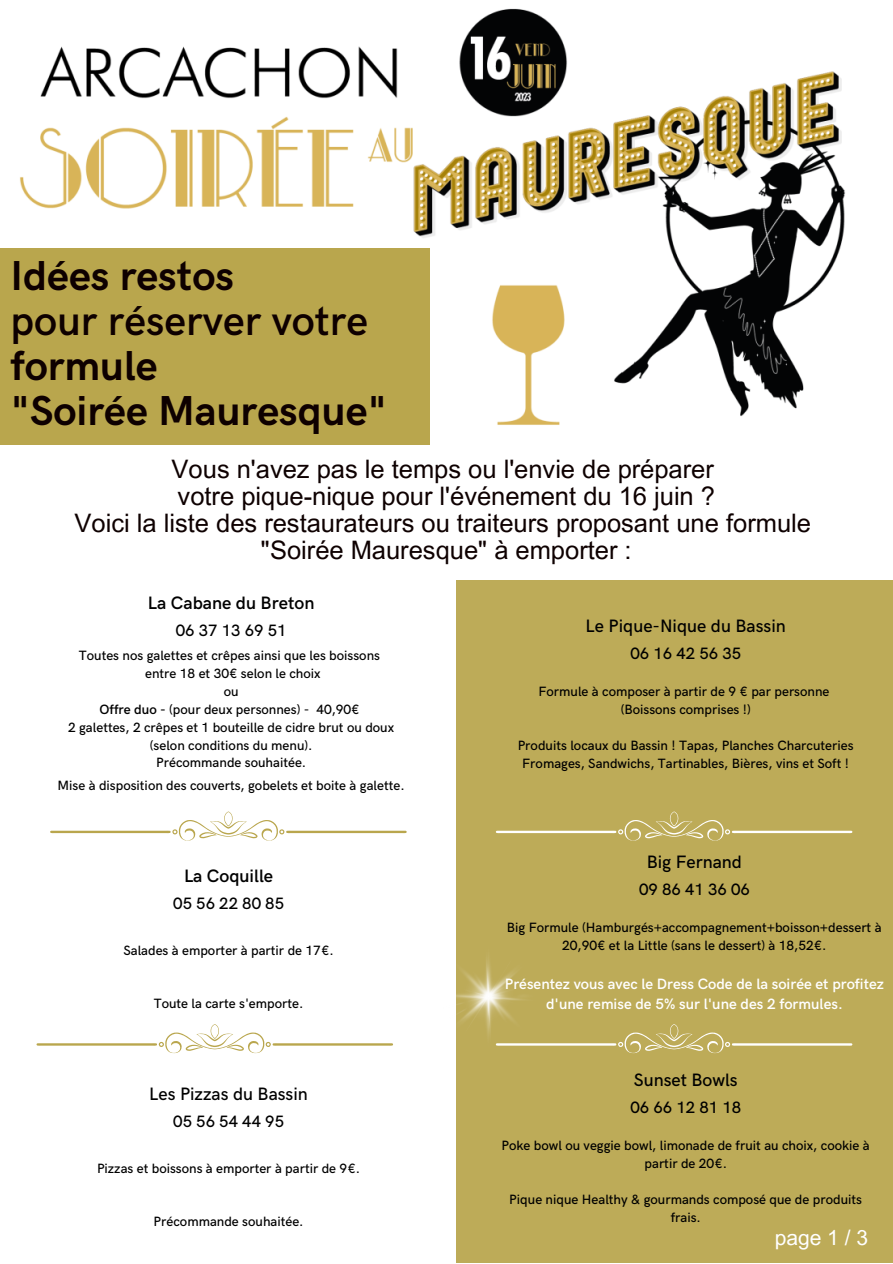
<style>
.page{position:relative;width:893px;height:1264px;background:#fff}
.page>*{position:absolute;margin:0;border:0;box-sizing:border-box;transform-origin:0 0}
.t1{font:700 42px "HK Grotesk";color:#0e0000}
.t2{font:600 42px "HK Grotesk";color:#0e0000}
.t3{font:25.5px "Arial MT Pro";color:#0e0000}
.t4{font:21px "Arial MT Pro";color:#fff}
.t5{font:500 18px "HK Grotesk";color:#000}
.t6{font:600 18px "HK Grotesk";color:#000}
.t7{font:500 16.5px "HK Grotesk";color:#000}
.t8{font:600 15px/20.2px "HK Grotesk";color:#fff;text-align:center}
.t9{font:500 13.5px/18px "HK Grotesk";color:#000;text-align:center}
.s1{font-weight:600}
</style>
<div class="page">
<img style="left:20px;top:8px;width:825px;height:417px">
<div style="left:0;top:257px;width:489px;height:312px;background:#fff"></div>
<div style="left:0;top:248px;width:430px;height:196px;background:#b9a64d"></div>
<div style="left:456px;top:580px;width:436px;height:682px;background:#bdab58"></div>
<svg style="left:50px;top:811px;width:356px;height:29px"></svg>
<svg style="left:37px;top:1024px;width:356px;height:29px"></svg>
<svg style="left:496px;top:811px;width:356px;height:29px"></svg>
<svg style="left:546px;top:1024px;width:306px;height:29px"></svg>
<img style="left:456px;top:958px;width:90px;height:88px">
<p class="t1" style="left:11px;top:252px;width:225px">Idées restos</p>
<p class="t2" style="left:11px;top:297px;width:359px">pour réserver votre</p>
<p class="t1" style="left:11px;top:342px;width:149px">formule</p>
<p class="t1" style="left:11px;top:387px;width:378px">"Soirée Mauresque"</p>
<p class="t3" style="left:172px;top:459px;width:543px">Vous n'avez pas le temps ou l'envie de préparer</p>
<p class="t3" style="left:178px;top:486px;width:539px">votre pique-nique pour l'événement du 16 juin ?</p>
<p class="t3" style="left:75px;top:513px;width:738px">Voici la liste des restaurateurs ou traiteurs proposant une formule</p>
<p class="t3" style="left:261px;top:540px;width:372px">"Soirée Mauresque" à emporter :</p>
<p class="t6" style="left:148px;top:592px;width:168px">La Cabane du Breton</p>
<p class="t7" style="left:176px;top:621px;width:112px">06 37 13 69 51</p>
<p class="t9" style="left:79px;top:646px;width:303px">Toutes nos galettes et crêpes ainsi que les boissons</p>
<p class="t9" style="left:145px;top:664px;width:177px">entre 18 et 30€ selon le choix</p>
<p class="t9" style="left:224px;top:682px;width:16px">ou</p>
<p class="t9" style="left:99px;top:700px;width:262px"><span class="s1">Offre duo -</span> (pour deux personnes) - 40,90€</p>
<p class="t9" style="left:68px;top:718px;width:327px">2 galettes, 2 crêpes et 1 bouteille de cidre brut ou doux</p>
<p class="t9" style="left:150px;top:736px;width:164px">(selon conditions du menu).</p>
<p class="t9" style="left:156px;top:754px;width:151px">Précommande souhaitée.</p>
<p class="t9" style="left:58px;top:777px;width:348px">Mise à disposition des couverts, gobelets et boite à galette.</p>
<p class="t6" style="left:184px;top:866px;width:91px">La Coquille</p>
<p class="t7" style="left:173px;top:894px;width:112px">05 56 22 80 85</p>
<p class="t9" style="left:123px;top:942px;width:212px">Salades à emporter à partir de 17€.</p>
<p class="t9" style="left:154px;top:995px;width:151px">Toute la carte s'emporte.</p>
<p class="t5" style="left:149px;top:1083px;width:160px">Les Pizzas du Bassin</p>
<p class="t7" style="left:173px;top:1111px;width:112px">05 56 54 44 95</p>
<p class="t9" style="left:97px;top:1159px;width:264px">Pizzas et boissons à emporter à partir de 9€.</p>
<p class="t9" style="left:154px;top:1212px;width:151px">Précommande souhaitée.</p>
<p class="t5" style="left:585px;top:615px;width:202px">Le Pique-Nique du Bassin</p>
<p class="t7" style="left:630px;top:644px;width:112px">06 16 42 56 35</p>
<p class="t9" style="left:538px;top:683px;width:292px">Formule à composer à partir de 9 € par personne</p>
<p class="t9" style="left:620px;top:701px;width:131px">(Boissons comprises !)</p>
<p class="t9" style="left:517px;top:737px;width:337px">Produits locaux du Bassin ! Tapas, Planches Charcuteries<br>Fromages, Sandwichs, Tartinables, Bières, vins et Soft !</p>
<p class="t5" style="left:646px;top:852px;width:97px">Big Fernand</p>
<p class="t7" style="left:639px;top:880px;width:112px">09 86 41 36 06</p>
<p class="t9" style="left:507px;top:919px;width:376px">Big Formule (Hamburgés+accompagnement+boisson+dessert à<br>20,90€ et la Little (sans le dessert) à 18,52€.</p>
<p class="t8" style="left:505px;top:974px;width:380px">Présentez vous avec le Dress Code de la soirée et profitez d'une remise de 5% sur l'une des 2 formules.</p>
<p class="t5" style="left:634px;top:1069px;width:105px">Sunset Bowls</p>
<p class="t7" style="left:630px;top:1098px;width:112px">06 66 12 81 18</p>
<p class="t9" style="left:501px;top:1136px;width:370px">Poke bowl ou veggie bowl, limonade de fruit au choix, cookie à partir de 20€.</p>
<p class="t9" style="left:509px;top:1191px;width:354px">Pique nique Healthy &amp; gourmands composé que de produits frais.</p>
<p class="t4" style="left:774px;top:1229px;width:95px">page 1 / 3</p>
</div>
